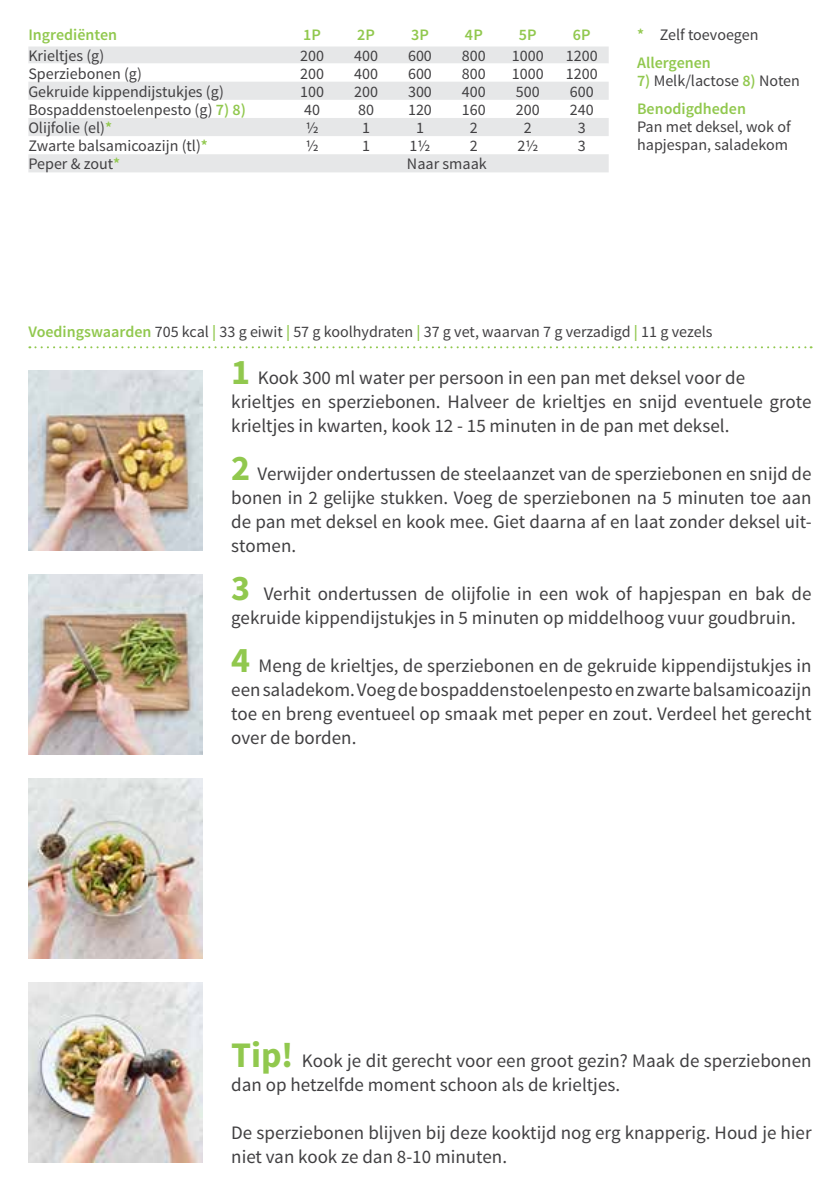
<style>
.page{position:relative;width:840px;height:1191px;background:#fff}
.page>*{position:absolute;margin:0;border:0;box-sizing:border-box;transform-origin:0 0}
.t1{font:19px/24px "Source Sans Pro";color:#414042}
.t2{font:16px/28px "Source Sans Pro";color:#414042}
.t3{font:600 16px/28px "Source Sans Pro";color:#91c84e}
.s1{font-weight:600;color:#91c84e}
.s2{font-weight:400;color:#414042}
.s3{font-weight:700;font-size:36px;color:#91c84e}
</style>
<div class="page">
<img style="left:28px;top:574px;width:175px;height:180px">
<img style="left:28px;top:778px;width:175px;height:180px">
<img style="left:28px;top:370px;width:175px;height:180px">
<img style="left:28px;top:982px;width:175px;height:180px">
<svg style="left:29px;top:346px;width:782px;height:2px"></svg>
<div style="left:28px;top:46px;width:580px;height:17px;background:#e6e7e8"></div>
<svg style="left:28px;top:82px;width:580px;height:90px;fill:#e6e7e8"></svg>
<p class="t3" style="left:28px;top:21px;width:90px">Ingrediënten</p>
<p class="t3" style="left:303px;top:21px;width:19px">1P</p>
<p class="t3" style="left:357px;top:21px;width:19px">2P</p>
<p class="t3" style="left:411px;top:21px;width:19px">3P</p>
<p class="t3" style="left:464px;top:21px;width:19px">4P</p>
<p class="t3" style="left:518px;top:21px;width:19px">5P</p>
<p class="t3" style="left:572px;top:21px;width:19px">6P</p>
<p class="t2" style="left:28px;top:42px;width:77px">Krieltjes (g)</p>
<p class="t2" style="left:300px;top:42px;width:25px">200</p>
<p class="t2" style="left:354px;top:42px;width:25px">400</p>
<p class="t2" style="left:408px;top:42px;width:25px">600</p>
<p class="t2" style="left:461px;top:42px;width:25px">800</p>
<p class="t2" style="left:511px;top:42px;width:33px">1000</p>
<p class="t2" style="left:565px;top:42px;width:33px">1200</p>
<p class="t2" style="left:28px;top:60px;width:115px">Sperziebonen (g)</p>
<p class="t2" style="left:300px;top:60px;width:25px">200</p>
<p class="t2" style="left:354px;top:60px;width:25px">400</p>
<p class="t2" style="left:408px;top:60px;width:25px">600</p>
<p class="t2" style="left:461px;top:60px;width:25px">800</p>
<p class="t2" style="left:511px;top:60px;width:33px">1000</p>
<p class="t2" style="left:565px;top:60px;width:33px">1200</p>
<p class="t2" style="left:28px;top:78px;width:197px">Gekruide kippendijstukjes (g)</p>
<p class="t2" style="left:300px;top:78px;width:25px">100</p>
<p class="t2" style="left:354px;top:78px;width:25px">200</p>
<p class="t2" style="left:408px;top:78px;width:25px">300</p>
<p class="t2" style="left:461px;top:78px;width:25px">400</p>
<p class="t2" style="left:515px;top:78px;width:25px">500</p>
<p class="t2" style="left:569px;top:78px;width:25px">600</p>
<p class="t2" style="left:28px;top:96px;width:219px">Bospaddenstoelenpesto (g) <span class="s1">7) 8)</span></p>
<p class="t2" style="left:304px;top:96px;width:17px">40</p>
<p class="t2" style="left:358px;top:96px;width:17px">80</p>
<p class="t2" style="left:408px;top:96px;width:25px">120</p>
<p class="t2" style="left:461px;top:96px;width:25px">160</p>
<p class="t2" style="left:515px;top:96px;width:25px">200</p>
<p class="t2" style="left:569px;top:96px;width:25px">240</p>
<p class="t2" style="left:28px;top:114px;width:85px">Olijfolie (el)<span class="s1">*</span></p>
<p class="t2" style="left:305px;top:114px;width:14px">½</p>
<p class="t2" style="left:362px;top:114px;width:9px">1</p>
<p class="t2" style="left:416px;top:114px;width:9px">1</p>
<p class="t2" style="left:469px;top:114px;width:9px">2</p>
<p class="t2" style="left:523px;top:114px;width:9px">2</p>
<p class="t2" style="left:577px;top:114px;width:9px">3</p>
<p class="t2" style="left:28px;top:132px;width:181px">Zwarte balsamicoazijn (tl)<span class="s1">*</span></p>
<p class="t2" style="left:305px;top:132px;width:14px">½</p>
<p class="t2" style="left:362px;top:132px;width:9px">1</p>
<p class="t2" style="left:409px;top:132px;width:22px">1½</p>
<p class="t2" style="left:469px;top:132px;width:9px">2</p>
<p class="t2" style="left:517px;top:132px;width:22px">2½</p>
<p class="t2" style="left:577px;top:132px;width:9px">3</p>
<p class="t2" style="left:28px;top:150px;width:93px">Peper &amp; zout<span class="s1">*</span></p>
<p class="t2" style="left:407px;top:150px;width:81px">Naar smaak</p>
<p class="t2" style="left:636px;top:21px;width:123px"><span class="s1">*</span> Zelf toevoegen<br><span class="s1">Allergenen</span></p>
<p class="t3" style="left:636px;top:67px;width:164px">7) <span class="s2">Melk/lactose</span> 8) <span class="s2">Noten<br></span>Benodigdheden</p>
<p class="t2" style="left:636px;top:118px;width:155px;line-height:18px">Pan met deksel, wok of hapjespan, saladekom</p>
<p class="t2" style="left:28px;top:317px;width:685px"><span class="s1">Voedingswaarden</span> 705 kcal <span class="s1">|</span> 33 g eiwit <span class="s1">|</span> 57 g koolhydraten <span class="s1">|</span> 37 g vet, waarvan 7 g verzadigd <span class="s1">|</span> 11 g vezels</p>
<p class="t1" style="left:231px;top:366px;width:581px"><span class="s3">1</span> Kook 300 ml water per persoon in een pan met deksel voor de krieltjes en sperziebonen. Halveer de krieltjes en snijd eventuele grote krieltjes in kwarten, kook 12 - 15 minuten in de pan met deksel.</p>
<p class="t1" style="left:231px;top:462px;width:581px;text-align:justify"><span class="s3">2</span> Verwijder ondertussen de steelaanzet van de sperziebonen en snijd de bonen in 2 gelijke stukken. Voeg de sperziebonen na 5 minuten toe aan de pan met deksel en kook mee. Giet daarna af en laat zonder deksel uit&shy;stomen.</p>
<p class="t1" style="left:231px;top:582px;width:581px"><span class="s3">3</span> Verhit ondertussen de olijfolie in een wok of hapjespan en bak de gekruide kippendijstukjes in 5 minuten op middelhoog vuur goudbruin.</p>
<p class="t1" style="left:231px;top:654px;width:581px;text-align:justify"><span class="s3">4</span> Meng de krieltjes, de sperziebonen en de gekruide kippendijstukjes in een saladekom. Voeg de bospaddenstoelenpesto en zwarte balsamicoazijn toe en breng eventueel op smaak met peper en zout. Verdeel het gerecht over de borden.</p>
<p class="t1" style="left:231px;top:1048px;width:581px"><span class="s3">Tip!</span> Kook je dit gerecht voor een groot gezin? Maak de sperziebonen dan op hetzelfde moment schoon als de krieltjes.</p>
<p class="t1" style="left:231px;top:1120px;width:581px">De sperziebonen blijven bij deze kooktijd nog erg knapperig. Houd je hier niet van kook ze dan 8-10 minuten.</p>
</div>
